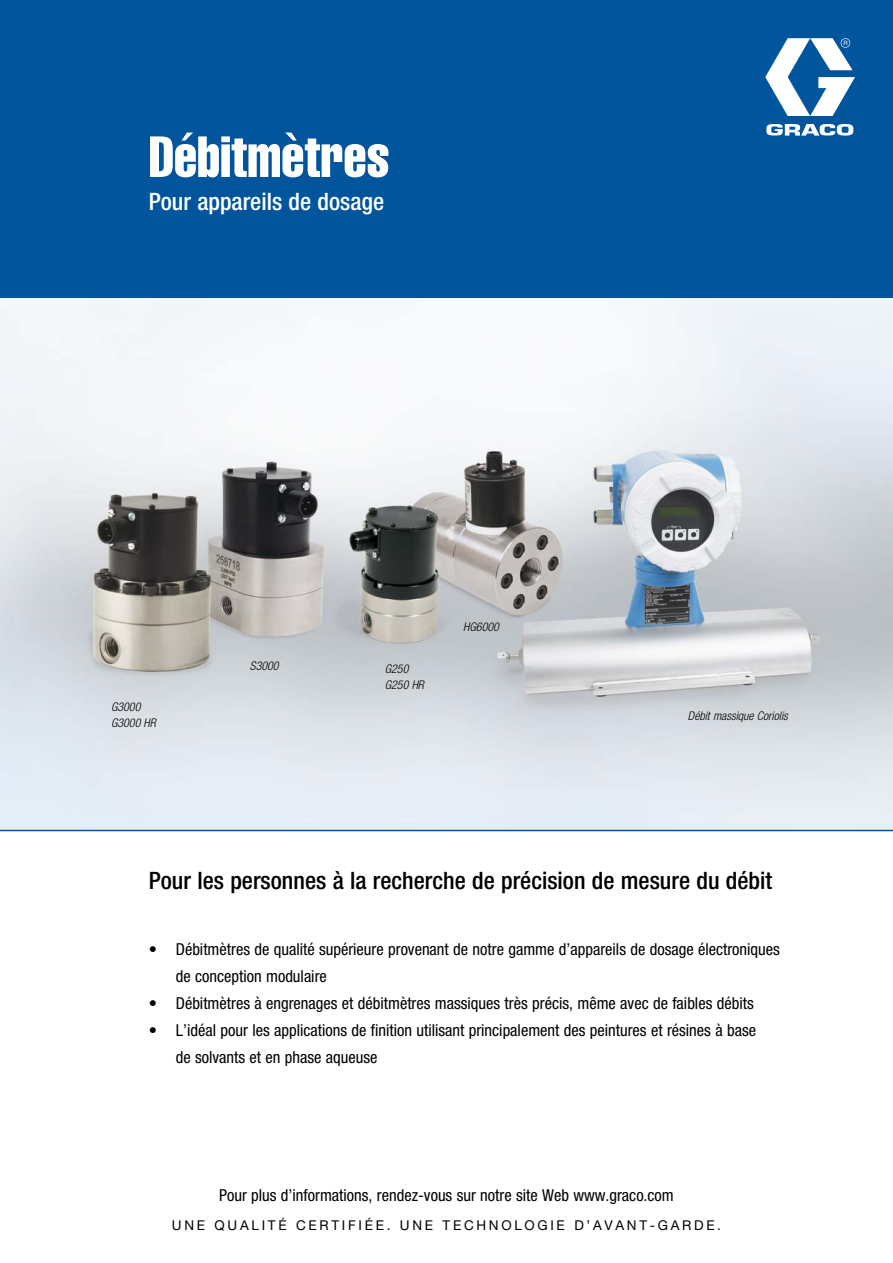
<style>
.page{position:relative;width:893px;height:1263px;background:#fff}
.page>*{position:absolute;margin:0;border:0;box-sizing:border-box;transform-origin:0 0}
.t1{font:57px "Helvetica LT Std Comp";color:#fff;scale:.95 1}
.t2{font:500 condensed 24px "Helvetica Neue LT Std";color:#000}
.t3{font:500 condensed 24px "Helvetica Neue LT Std";color:#fff}
.t4{font:condensed 16.5px/27px "Helvetica Neue LT Std";color:#000}
.t5{font:13.5px "Helvetica Neue LT Std";letter-spacing:.2em;color:#000}
.t6{font:italic 300 condensed 12px/16.6px "Helvetica Neue LT Std";color:#000}
</style>
<div class="page">
<img style="left:0;top:298px;width:893px;height:531px">
<div style="left:0;top:0;width:893px;height:298px;background:#00559c"></div>
<svg style="left:765px;top:38px;width:90px;height:98px"></svg>
<hr style="left:0;top:830px;width:893px;height:1px;background:#00559c">
<h1 class="t1" style="left:149px;top:136px;width:255px">Débitmètres</h1>
<h2 class="t3" style="left:149px;top:193px;width:237px">Pour appareils de dosage</h2>
<p class="t6" style="left:111px;top:700px;width:46px">G3000<br>G3000 HR</p>
<p class="t6" style="left:250px;top:659px;width:30px">S3000</p>
<p class="t6" style="left:385px;top:662px;width:41px">G250<br>G250 HR</p>
<p class="t6" style="left:463px;top:620px;width:37px">HG6000</p>
<p class="t6" style="left:688px;top:709px;width:102px">Débit massique Coriolis</p>
<h2 class="t2" style="left:149px;top:872px;width:625px">Pour les personnes à la recherche de précision de mesure du débit</h2>
<p class="t4" style="left:149px;top:937px;width:10px">•</p>
<p class="t4" style="left:176px;top:937px;width:606px">Débitmètres de qualité supérieure provenant de notre gamme d’appareils de dosage électroniques de conception modulaire</p>
<p class="t4" style="left:149px;top:991px;width:606px">• Débitmètres à engrenages et débitmètres massiques très précis, même avec de faibles débits</p>
<p class="t4" style="left:149px;top:1018px;width:609px">• ’idéal pour les applications de finition utilisant principalement des peintures et résines à base</p>
<p class="t4" style="left:176px;top:1018px;width:203px">L<br>de solvants et en phase aqueuse</p>
<p class="t4" style="left:219px;top:1184px;width:456px">Pour plus d’informations, rendez-vous sur notre site Web www.graco.com</p>
<p class="t5" style="left:172px;top:1220px;width:551px">UNE QUALITÉ CERTIFIÉE. UNE TECHNOLOGIE D’AVANT-GARDE.</p>
</div>
